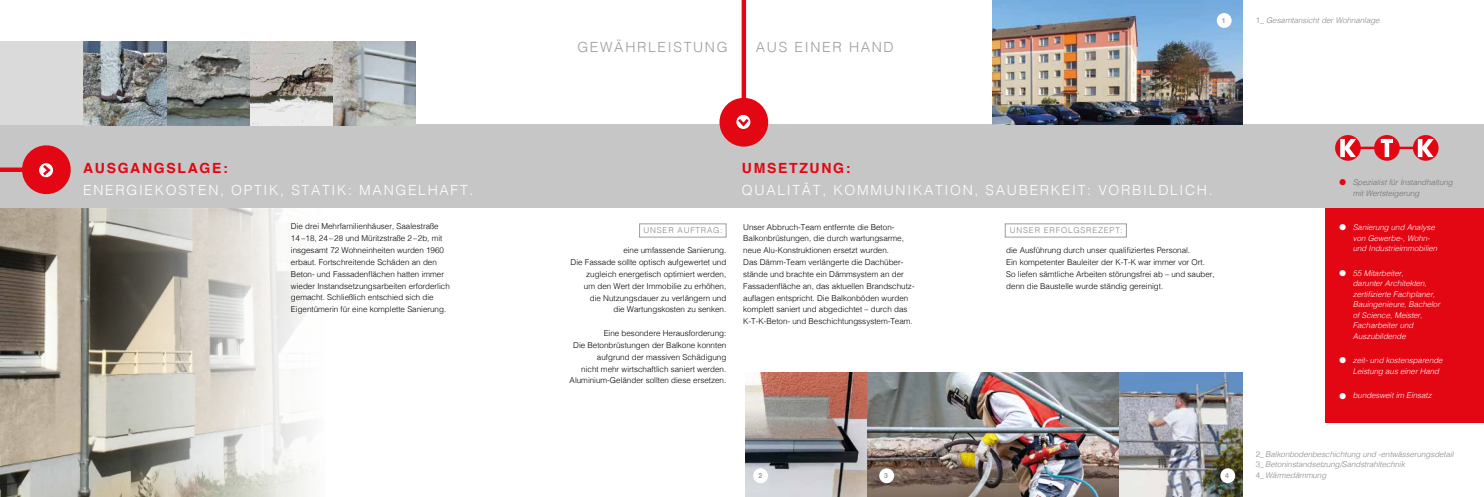
<style>
.page{position:relative;width:1484px;height:497px;background:#fff}
.page>*{position:absolute;margin:0;border:0;box-sizing:border-box;transform-origin:0 0}
.t1{font:300 14px "Helvetica";letter-spacing:.12em;color:#fff}
.t2{font:300 14px "Helvetica";letter-spacing:.12em;color:#9d9d9c}
.t3{font:700 14px "Helvetica";letter-spacing:.12em;color:#e30613}
.t4{font:300 8.05px/11.8px "Helvetica";color:#000}
.t5{font:300 8.05px "Helvetica";letter-spacing:.1em;color:#878787}
.t6{font:italic 300 7.88px/10.5px "Helvetica";color:#fff}
.t7{font:italic 300 7.88px/10.5px "Helvetica";color:#878787}
.t8{font:italic 300 7.88px/10.5px "Helvetica";color:#706f6f}
.t9{font:700 7px "Helvetica";color:#9d9d9c}
.s1{font-style:normal}
.s2{color:#e30613}
</style>
<div class="page">
<img style="left:194px;top:208px;width:81px;height:288px">
<img style="left:0;top:208px;width:194px;height:288px">
<img style="left:870px;top:372px;width:372px;height:124px">
<img style="left:745px;top:372px;width:125px;height:124px">
<div style="left:1324px;top:208px;width:159px;height:214px;background:#e30613"></div>
<div style="left:0;top:125px;width:1483px;height:83px;background:#c6c6c6"></div>
<div style="left:22px;top:145px;width:49px;height:49px;background:#e30613;border-radius:50%"></div>
<div style="left:0;top:167px;width:29px;height:5px;background:#e30613"></div>
<svg style="left:40px;top:163px;width:13px;height:15px"></svg>
<div style="left:1005px;top:223px;width:121px;height:14px;border:1px solid #9d9d9c"></div>
<img style="left:992px;top:0;width:249px;height:125px">
<div style="left:0;top:42px;width:83px;height:83px;background:#dadada"></div>
<img style="left:83px;top:42px;width:332px;height:83px">
<div style="left:719px;top:98px;width:49px;height:48px;background:#e30613;border-radius:50%"></div>
<div style="left:741px;top:0;width:5px;height:104px;background:#e30613"></div>
<svg style="left:736px;top:115px;width:14px;height:14px"></svg>
<svg style="left:736px;top:116px;width:15px;height:12px"></svg>
<div style="left:639px;top:223px;width:87px;height:14px;border:1px solid #9d9d9c"></div>
<div style="left:1216px;top:13px;width:15px;height:15px;background:#fff;border-radius:50%"></div>
<div style="left:753px;top:467px;width:15px;height:15px;background:#fff;border-radius:50%"></div>
<div style="left:879px;top:467px;width:15px;height:15px;background:#fff;border-radius:50%"></div>
<hr style="left:1356px;top:146px;width:60px;height:3px;background:#e30613">
<svg style="left:1334px;top:135px;width:26px;height:25px"></svg>
<svg style="left:1373px;top:135px;width:26px;height:25px"></svg>
<svg style="left:1412px;top:135px;width:26px;height:25px"></svg>
<svg style="left:1340px;top:139px;width:15px;height:18px"></svg>
<svg style="left:1380px;top:139px;width:12px;height:18px"></svg>
<svg style="left:1417px;top:139px;width:16px;height:18px"></svg>
<div style="left:1220px;top:467px;width:15px;height:15px;background:#fff;border-radius:50%"></div>
<h1 class="t3" style="left:83px;top:157px;width:146px">AUSGANGSLAGE:</h1>
<h1 class="t1" style="left:83px;top:178px;width:392px">ENERGIEKOSTEN, OPTIK, STATIK: MANGELHAFT.</h1>
<p class="t4" style="left:291px;top:220px;width:160px">Die drei Mehrfamilienhäuser, Saalestraße<br>14 –18, 24 – 28 und Müritzstraße 2–2b, mit insgesamt 72 Wohneinheiten wurden 1960 erbaut. Fortschreitende Schäden an den Beton- und Fassadenflächen hatten immer wieder Instandsetzungsarbeiten erforderlich gemacht. Schließlich entschied sich die Eigentümerin für eine komplette Sanierung.</p>
<h1 class="t2" style="left:577px;top:35px;width:152px">GEWÄHRLEISTUNG</h1>
<h1 class="t2" style="left:756px;top:35px;width:139px">AUS EINER HAND</h1>
<p class="t9" style="left:1221px;top:15px;width:5px">1</p>
<p class="t7" style="left:1255px;top:15px;width:125px"><span class="s1">1</span>_ Gesamtansicht der Wohnanlage</p>
<p class="t5" style="left:643px;top:223px;width:80px">UNSER AUFTRAG:</p>
<p class="t4" style="left:570px;top:243px;width:157px;text-align:right">eine umfassende Sanierung.<br>Die Fassade sollte optisch aufgewertet und zugleich energetisch optimiert werden,<br>um den Wert der Immobilie zu erhöhen,<br>die Nutzungsdauer zu verlängern und<br>die Wartungskosten zu senken.</p>
<p class="t4" style="left:569px;top:326px;width:158px;text-align:right">Eine besondere Herausforderung:<br>Die Betonbrüstungen der Balkone konnten aufgrund der massiven Schädigung<br>nicht mehr wirtschaftlich saniert werden.<br>Aluminium-Geländer sollten diese ersetzen.</p>
<h1 class="t3" style="left:742px;top:157px;width:110px">UMSETZUNG:</h1>
<h1 class="t1" style="left:742px;top:178px;width:472px">QUALITÄT, KOMMUNIKATION, SAUBERKEIT: VORBILDLICH.</h1>
<p class="t4" style="left:743px;top:220px;width:173px">Unser Abbruch-Team entfernte die Beton-Balkonbrüstungen, die durch wartungsarme, neue Alu-Konstruktionen ersetzt wurden.<br>Das Dämm-Team verlängerte die Dachüber&shy;stände und brachte ein Dämmsystem an der Fassadenfläche an, das aktuellen Brandschutz&shy;auflagen entspricht. Die Balkonböden wurden komplett saniert und abgedichtet – durch das K-T-K-Beton- und Beschichtungssystem-Team.</p>
<p class="t5" style="left:1009px;top:223px;width:114px">UNSER ERFOLGSREZEPT:</p>
<p class="t4" style="left:1006px;top:244px;width:210px">die Ausführung durch unser qualifiziertes Personal.<br>Ein kompetenter Bauleiter der K-T-K war immer vor Ort.<br>So liefen sämtliche Arbeiten störungsfrei ab – und sauber, denn die Baustelle wurde ständig gereinigt.</p>
<p class="t9" style="left:758px;top:469px;width:5px">2</p>
<p class="t9" style="left:884px;top:469px;width:5px">3</p>
<p class="t9" style="left:1225px;top:469px;width:5px">4</p>
<p class="t8" style="left:1352px;top:177px;width:101px;text-indent:-14px"><span class="s2">●</span> Spezialist für Instandhaltung mit Wertsteigerung</p>
<p class="t6" style="left:1352px;top:221px;width:86px;text-indent:-14px">● Sanierung und Analyse von Gewerbe-, Wohn&shy;und Industrieimmobilien</p>
<p class="t6" style="left:1352px;top:267px;width:89px;text-indent:-14px">● 55 Mitarbeiter,<br>darunter Architekten, zertifizierte Fachplaner,<br>Bauingenieure, Bachelor of Science, Meister,<br>Facharbeiter und<br>Auszubildende</p>
<p class="t6" style="left:1352px;top:354px;width:91px;text-indent:-14px">● zeit- und kostensparende<br>Leistung aus einer Hand</p>
<p class="t6" style="left:1338px;top:389px;width:94px">● bundesweit im Einsatz</p>
<p class="t7" style="left:1255px;top:447px;width:199px"><span class="s1">2</span>_ Balkonbodenbeschichtung und -entwässerungsdetail<br><span class="s1">3</span>_ Betoninstandsetzung/Sandstrahltechnik<br><span class="s1">4</span>_ Wärmedämmung</p>
</div>
